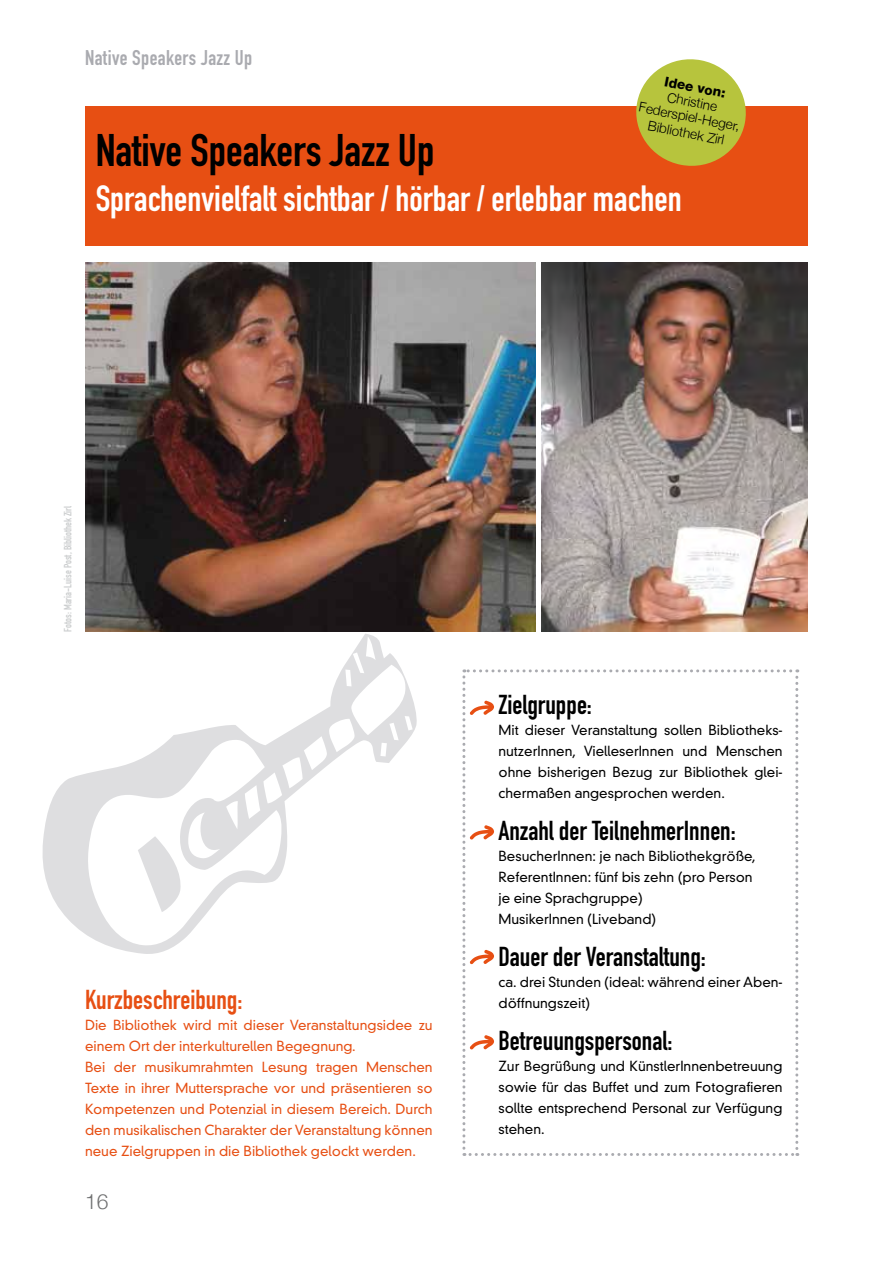
<style>
.page{position:relative;width:893px;height:1263px;background:#fff}
.page>*{position:absolute;margin:0;border:0;box-sizing:border-box;transform-origin:0 0}
.t1{font:45px "DIN Engschrift";color:#000}
.t2{font:36px "DIN Engschrift";color:#fff}
.t3{font:27px "DIN Engschrift";color:#000}
.t4{font:27px "DIN Engschrift";color:#e74f13}
.t5{font:21px "DIN Engschrift";letter-spacing:.02em;color:#aaabb0}
.t6{font:300 21px "Helvetica Neue LT";color:#707172}
.t7{font:300 13.5px/21px "DIN Neuzeit Grotesk";color:#000;text-align:justify}
.t8{font:300 13.5px/21px "DIN Neuzeit Grotesk";color:#e74f13}
.t9{font:300 13.5px/15px "Helvetica Neue LT";color:#000;text-align:center}
.t10{font:800 13.5px "Helvetica Neue LT";color:#000}
.t11{font:10.5px "DIN Engschrift";color:#cbcdce}
</style>
<div class="page">
<div style="left:85px;top:107px;width:723px;height:139px;background:#e74f13"></div>
<svg style="left:462px;top:669px;width:336px;height:487px"></svg>
<svg style="left:632px;top:59px;width:118px;height:107px"></svg>
<img style="left:85px;top:263px;width:451px;height:368px">
<img style="left:541px;top:263px;width:267px;height:368px">
<svg style="left:42px;top:634px;width:375px;height:320px"></svg>
<h3 class="t5" style="left:85px;top:45px;width:169px">Native Speakers Jazz Up</h3>
<p class="t10" style="left:666px;top:73px;width:63px;rotate:11deg">Idee von:</p>
<p class="t9" style="left:644px;top:84px;width:104px;rotate:11deg">Christine<br>Federspiel-Heger,</p>
<p class="t9" style="left:650px;top:118px;width:79px;rotate:11deg">Bibliothek Zirl</p>
<h1 class="t1" style="left:96px;top:123px;width:340px">Native Speakers Jazz Up</h1>
<h2 class="t2" style="left:96px;top:177px;width:587px">Sprachenvielfalt sichtbar / hörbar / erlebbar machen</h2>
<p class="t11" style="left:62px;top:631px;width:127px;rotate:-90deg">Fotos: Maria-Luise Post, Bibliothek Zirl</p>
<h3 class="t4" style="left:85px;top:983px;width:159px">Kurzbeschreibung:</h3>
<p class="t8" style="left:85px;top:1014px;width:349px">Die Bibliothek wird mit dieser Veranstaltungsidee zu einem Ort der interkulturellen Begegnung.<br>Bei der musikumrahmten Lesung tragen Menschen Texte in ihrer Muttersprache vor und präsentieren so Kompetenzen und Potenzial in diesem Bereich. Durch den musikalischen Charakter der Veranstaltung können neue Zielgruppen in die Bibliothek gelockt werden.</p>
<h3 class="t6" style="left:85px;top:1189px;width:25px">16</h3>
<h3 class="t3" style="left:498px;top:688px;width:95px">Zielgruppe:</h3>
<p class="t7" style="left:498px;top:719px;width:286px">Mit dieser Veranstaltung sollen Bibliotheks&shy;nutzerInnen, VielleserInnen und Menschen ohne bisherigen Bezug zur Bibliothek glei&shy;chermaßen angesprochen werden.</p>
<h3 class="t3" style="left:498px;top:814px;width:239px">Anzahl der TeilnehmerInnen:</h3>
<p class="t7" style="left:498px;top:845px;width:259px;text-align:left">BesucherInnen: je nach Bibliothekgröße, ReferentInnen: fünf bis zehn (pro Person je eine Sprachgruppe)<br>MusikerInnen (Liveband)</p>
<h3 class="t3" style="left:498px;top:940px;width:209px">Dauer der Veranstaltung:</h3>
<p class="t7" style="left:498px;top:971px;width:286px">ca. drei Stunden (ideal: während einer Aben&shy;döffnungszeit)</p>
<h3 class="t3" style="left:498px;top:1024px;width:176px">Betreuungspersonal:</h3>
<p class="t7" style="left:498px;top:1055px;width:286px">Zur Begrüßung und KünstlerInnenbetreuung sowie für das Buffet und zum Fotografieren sollte entsprechend Personal zur Verfügung stehen.</p>
</div>
